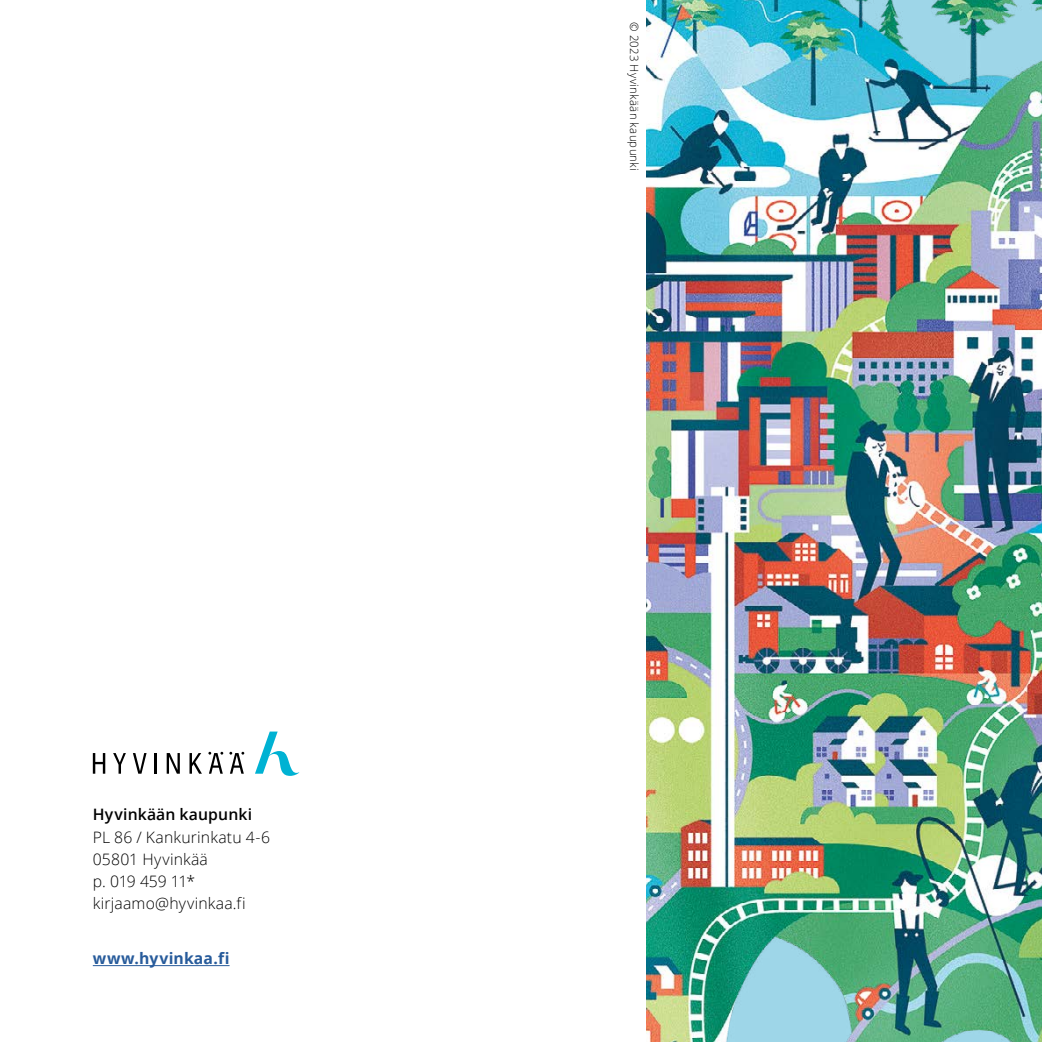
<style>
.page{position:relative;width:1042px;height:1042px;background:#fff}
.page>*{position:absolute;margin:0;border:0;box-sizing:border-box;transform-origin:0 0}
.Leipis_p_ei_väliä{font:300 15.75px "Open Sans";letter-spacing:.01em;color:#000}
.Leipis_p{font:300 15.75px "Open Sans";letter-spacing:.01em;color:#000}
.Leipis_p_ei_väliä-2{font:600 15.75px "Open Sans";letter-spacing:.01em;color:#000}
.Leipis_p-2{font:700 15.75px "Open Sans";letter-spacing:.015em;color:#275b9b}
.Leipis_p-3{font:300 11.38px "Open Sans";letter-spacing:.02em;color:#000}
</style>
<div class="page">
<img style="left:646px;top:0;width:396px;height:1042px">
<hr style="left:93px;top:965px;width:137px;height:1px;background:#275b9b">
<svg style="left:93px;top:753px;width:12px;height:21px"></svg>
<svg style="left:113px;top:753px;width:13px;height:21px"></svg>
<svg style="left:133px;top:753px;width:14px;height:21px"></svg>
<hr style="left:155px;top:753px;width:2px;height:21px;background:#000">
<svg style="left:167px;top:753px;width:13px;height:21px"></svg>
<svg style="left:189px;top:753px;width:13px;height:21px"></svg>
<svg style="left:208px;top:752px;width:15px;height:22px"></svg>
<svg style="left:229px;top:752px;width:15px;height:22px"></svg>
<svg style="left:255px;top:731px;width:44px;height:45px"></svg>
<p class="Leipis_p_ei_väliä-2" style="left:93px;top:804px;width:161px">Hyvinkään kaupunki</p>
<p class="Leipis_p_ei_väliä" style="left:93px;top:826px;width:179px">PL 86 / Kankurinkatu 4-6</p>
<p class="Leipis_p_ei_väliä" style="left:93px;top:848px;width:117px">05801 Hyvinkää</p>
<p class="Leipis_p_ei_väliä" style="left:93px;top:870px;width:104px">p. 019 459 11*</p>
<p class="Leipis_p" style="left:93px;top:892px;width:154px">kirjaamo@hyvinkaa.fi</p>
<p class="Leipis_p-2" style="left:93px;top:947px;width:138px">www.hyvinkaa.fi</p>
<p class="Leipis_p-3" style="left:642px;top:22px;width:150px;rotate:90deg">© 2023 Hyvinkään kaupunki</p>
</div>
